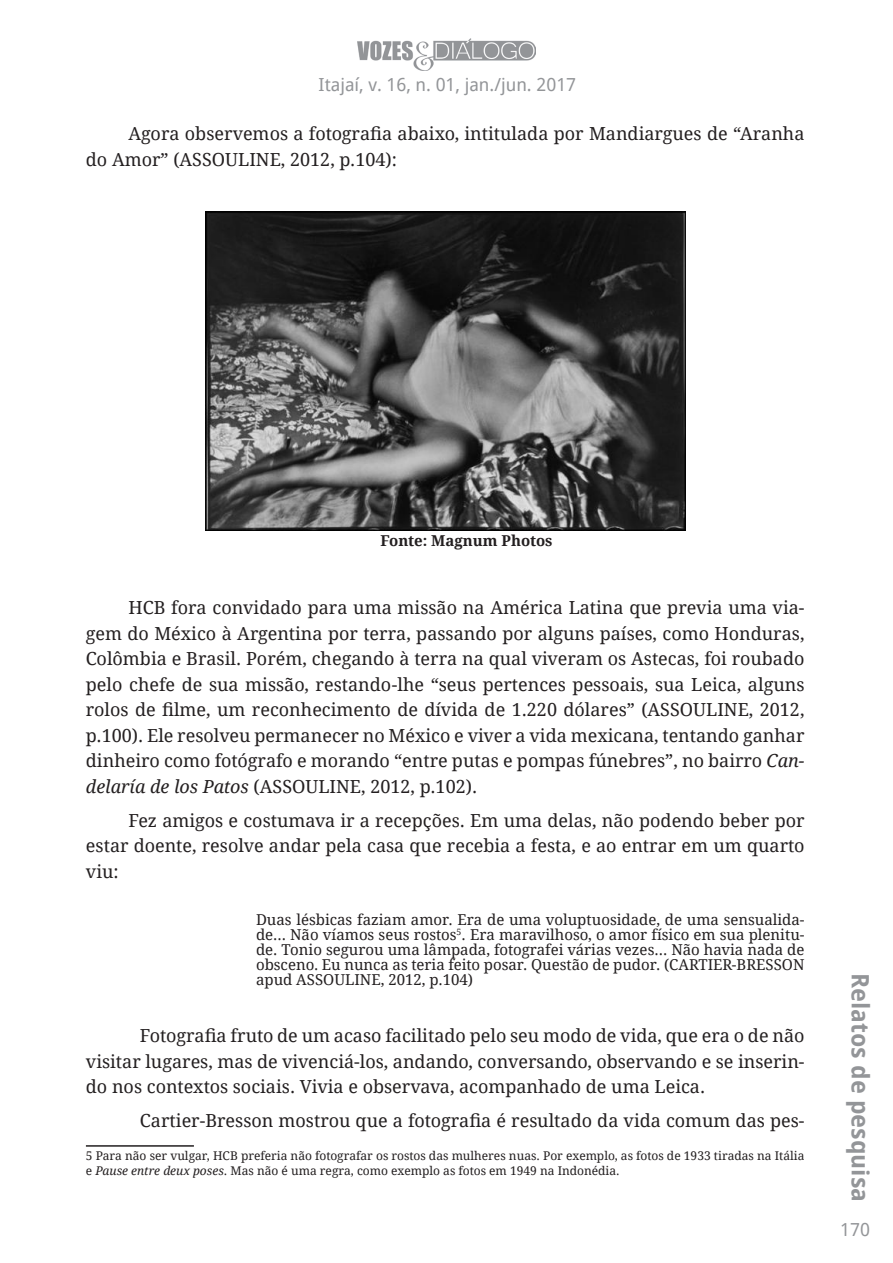
<style>
.page{position:relative;width:893px;height:1263px;background:#fff}
.page>*{position:absolute;margin:0;border:0;box-sizing:border-box;transform-origin:0 0}
.t1{font:700 24px "Droid Sans";color:#939598}
.Corpo_de_texto{font:18px/25.5px "Droid Serif";color:#231f20;text-align:justify}
.t2{font:18px "Droid Sans";color:#939598}
.Citação{font:15px/15px "Droid Serif";color:#231f20;text-align:justify}
.Legenda{font:700 15px "Droid Serif";color:#231f20}
.Nota_de_rodapé{font:12px/14.4px "Droid Serif";color:#231f20}
.s1{font-style:italic}
</style>
<div class="page">
<img style="left:357px;top:38px;width:179px;height:33px">
<img style="left:205px;top:212px;width:480px;height:319px">
<hr style="left:86px;top:1145px;width:108px;height:2px;background:#231f20">
<p class="t2" style="left:319px;top:72px;width:259px">Itajaí, v. 16, n. 01, jan./jun. 2017</p>
<p class="Corpo_de_texto" style="left:86px;top:121px;width:720px;text-indent:43px">Agora observemos a fotografia abaixo, intitulada por Mandiargues de “Aranha do Amor” (ASSOULINE, 2012, p.104):</p>
<p class="Legenda" style="left:380px;top:531px;width:174px">Fonte: Magnum Photos</p>
<p class="Corpo_de_texto" style="left:86px;top:595px;width:720px;text-indent:43px">HCB fora convidado para uma missão na América Latina que previa uma via&shy;gem do México à Argentina por terra, passando por alguns países, como Honduras, Colômbia e Brasil. Porém, chegando à terra na qual viveram os Astecas, foi roubado pelo chefe de sua missão, restando-lhe “seus pertences pessoais, sua Leica, alguns rolos de filme, um reconhecimento de dívida de 1.220 dólares” (ASSOULINE, 2012, p.100). Ele resolveu permanecer no México e viver a vida mexicana, tentando ganhar dinheiro como fotógrafo e morando “entre putas e pompas fúnebres”, no bairro <span class="s1">Can&shy;delaría de los Patos</span> (ASSOULINE, 2012, p.102).</p>
<p class="Corpo_de_texto" style="left:86px;top:807px;width:720px;text-indent:43px">Fez amigos e costumava ir a recepções. Em uma delas, não podendo beber por estar doente, resolve andar pela casa que recebia a festa, e ao entrar em um quarto viu:</p>
<p class="Citação" style="left:256px;top:912px;width:550px">Duas lésbicas faziam amor. Era de uma voluptuosidade, de uma sensualida&shy;de... Não víamos seus rostos<sup>5</sup>. Era maravilhoso, o amor físico em sua plenitu&shy;de. Tonio segurou uma lâmpada, fotografei várias vezes... Não havia nada de obsceno. Eu nunca as teria feito posar. Questão de pudor. (CARTIER-BRESSON apud ASSOULINE, 2012, p.104)</p>
<p class="Corpo_de_texto" style="left:86px;top:1023px;width:720px;text-indent:54px">Fotografia fruto de um acaso facilitado pelo seu modo de vida, que era o de não visitar lugares, mas de vivenciá-los, andando, conversando, observando e se inserin&shy;do nos contextos sociais. Vivia e observava, acompanhado de uma Leica.</p>
<p class="Corpo_de_texto" style="left:140px;top:1108px;width:666px">Cartier-Bresson mostrou que a fotografia é resultado da vida comum das pes-</p>
<p class="Nota_de_rodapé" style="left:86px;top:1149px;width:720px">5 Para não ser vulgar, HCB preferia não fotografar os rostos das mulheres nuas. Por exemplo, as fotos de 1933 tiradas na Itália e <span class="s1">Pause entre deux poses</span>. Mas não é uma regra, como exemplo as fotos em 1949 na Indonédia.</p>
<h1 class="t1" style="left:877px;top:973px;width:231px;rotate:90deg">Relatos de pesquisa</h1>
<p class="t2" style="left:840px;top:1217px;width:31px">170</p>
</div>
